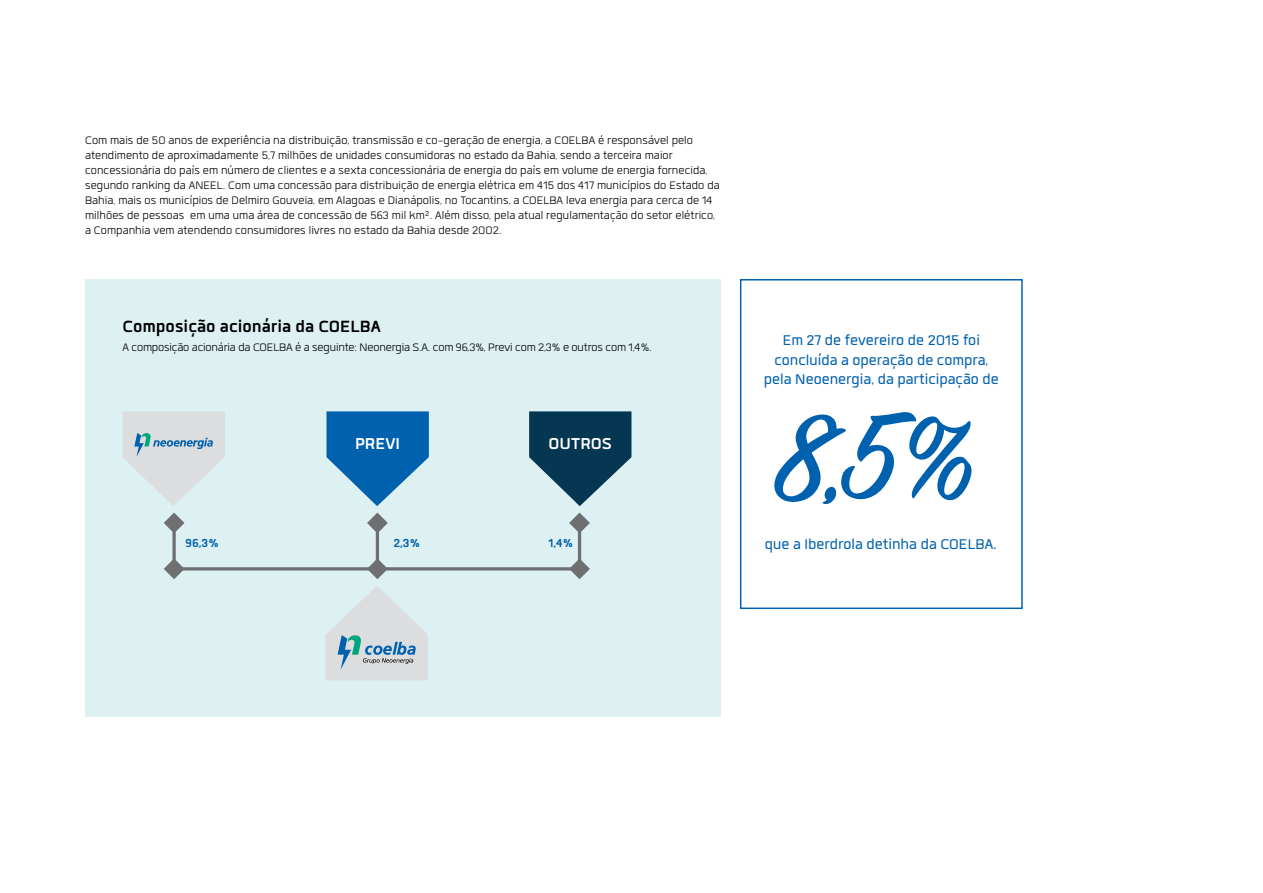
<style>
.page{position:relative;width:1263px;height:893px;background:#fff}
.page>*{position:absolute;margin:0;border:0;box-sizing:border-box;transform-origin:0 0}
.t1{font:137.1px "Sign Painter House Script";color:#0061af}
.t2{font:700 22.5px "Quan";color:#000}
.t3{font:700 21.9px "Quan";color:#fff}
.t4{font:19.5px/19.5px "Quan";color:#0061af;text-align:center}
.t5{font:700 16.05px "Quan";color:#0061af}
.t6{font:15px/15px "Quan";letter-spacing:.005em;color:#000}
</style>
<div class="page">
<div style="left:85px;top:279px;width:635px;height:437px;background:#ddf1f2"></div>
<hr style="left:174px;top:567px;width:405px;height:3px;background:#6e6f72">
<hr style="left:376px;top:532px;width:3px;height:30px;background:#6e6f72">
<svg style="left:172px;top:533px;width:4px;height:25px"></svg>
<hr style="left:578px;top:532px;width:3px;height:30px;background:#6e6f72">
<svg style="left:367px;top:513px;width:21px;height:20px"></svg>
<svg style="left:367px;top:558px;width:21px;height:21px"></svg>
<svg style="left:569px;top:558px;width:21px;height:21px"></svg>
<svg style="left:164px;top:558px;width:20px;height:21px"></svg>
<svg style="left:326px;top:411px;width:103px;height:95px"></svg>
<svg style="left:529px;top:411px;width:102px;height:95px"></svg>
<svg style="left:569px;top:513px;width:21px;height:20px"></svg>
<svg style="left:164px;top:513px;width:20px;height:20px"></svg>
<svg style="left:122px;top:411px;width:103px;height:95px"></svg>
<svg style="left:325px;top:586px;width:103px;height:94px"></svg>
<div style="left:740px;top:279px;width:283px;height:330px;border:2px solid #0061af"></div>
<p class="t6" style="left:85px;top:133px;width:477px">Com mais de 50 anos de experiência na distribuição, transmissão e co-geração de energia, a COELB</p>
<p class="t6" style="left:85px;top:133px;width:636px;text-indent:504px">A é responsável pelo atendimento de aproximadamente 5,7 milhões de unidades consumidoras no estado da Bahia, sendo a terceira maior concessionária do país em número de clientes e a sexta concessionária de energia do país em volume de energia fornecida, segundo ranking da ANEEL. Com uma concessão para distribuição de energia elétrica em 415 dos 417 municípios do Estado da Bahia, mais os municípios de Delmiro Gouveia, em Alagoas e Dianápolis, no Tocantins, a COELB</p>
<p class="t6" style="left:85px;top:193px;width:632px;text-indent:472px">A leva energia para cerca de 14 milhões de pessoas em uma uma área de concessão de 563 mil km². Além disso, pela atual regulamentação do setor elétrico, a Companhia vem atendendo consumidores livres no estado da Bahia desde 2002.</p>
<h2 class="t2" style="left:122px;top:315px;width:260px">Composição acionária da COELBA</h2>
<p class="t6" style="left:122px;top:340px;width:138px">A composição acionária da COELB</p>
<p class="t6" style="left:286px;top:340px;width:365px">A é a seguinte: Neonergia S.A. com 96,3%, Previ com 2,3% e outros com 1,4%.</p>
<h3 class="t3" style="left:355px;top:433px;width:47px">PREVI</h3>
<h3 class="t3" style="left:549px;top:433px;width:65px">OUTROS</h3>
<p class="t5" style="left:186px;top:535px;width:35px">96,3%</p>
<p class="t5" style="left:393px;top:535px;width:28px">2,3%</p>
<p class="t5" style="left:548px;top:535px;width:26px">1,4%</p>
<h3 class="t4" style="left:764px;top:331px;width:237px">Em 27 de fevereiro de 2015 foi concluída a operação de compra, pela Neoenergia, da participação de</h3>
<h1 class="t1" style="left:774px;top:373px;width:201px">8,5%</h1>
<h3 class="t4" style="left:765px;top:534px;width:233px">que a Iberdrola detinha da COELBA.</h3>
</div>
